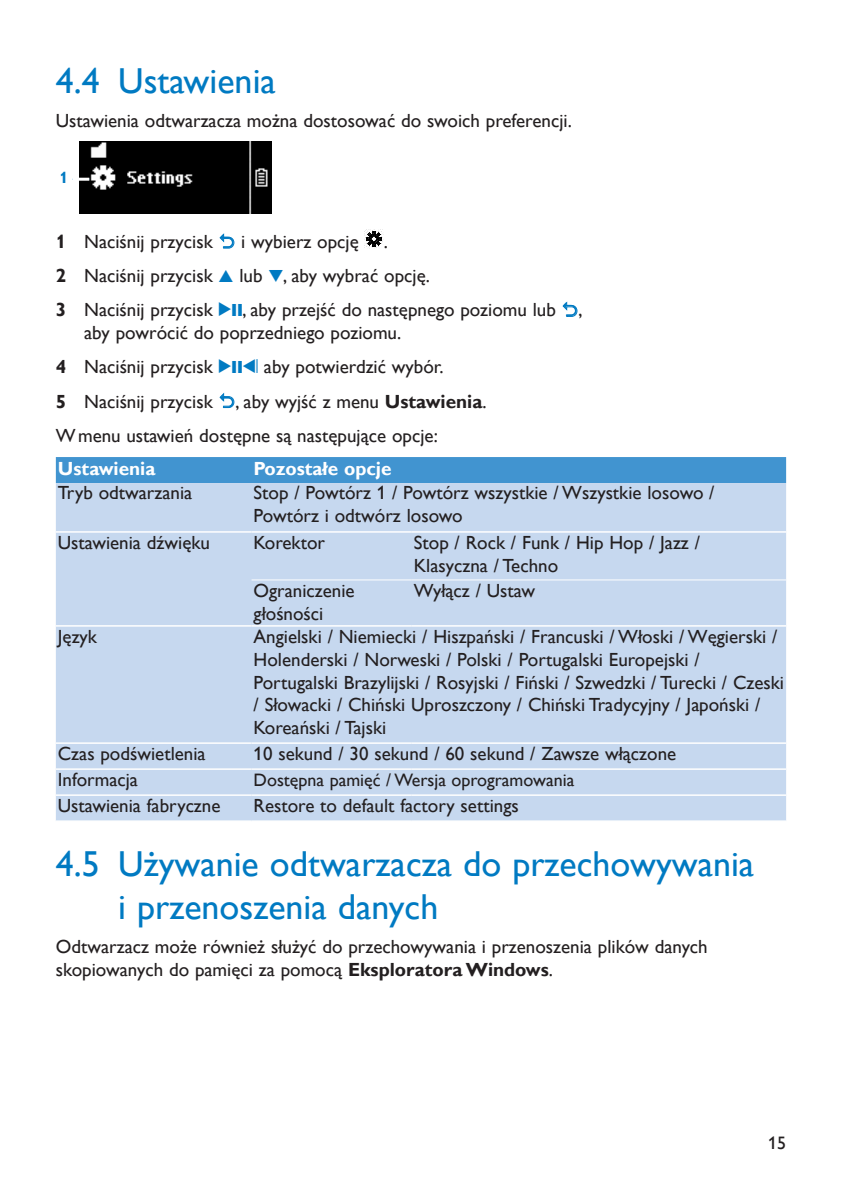
<style>
.page{position:relative;width:842px;height:1191px;background:#fff}
.page>*{position:absolute;margin:0;border:0;box-sizing:border-box;transform-origin:0 0}
.t1{font:36px/43.2px "Gill Sans Alt One WGL";color:#007ac2}
.t2{font:19px/22.8px "Gill Sans Alt One WGL";color:#231f20}
.t3{font:700 19px "Gill Sans Alt One WGL";color:#fff}
.t4{font:18px "Gill Sans Alt One WGL";color:#231f20}
.t5{font:700 16px "Gill Sans Alt One WGL";color:#007ac2}
.s1{font-weight:700}
.s2{font-family:"Audio Four 4";color:#007ac2}
</style>
<div class="page">
<img style="left:79px;top:142px;width:192px;height:72px">
<hr style="left:72px;top:178px;width:17px;height:3px;background:#fff">
<img style="left:365px;top:229px;width:19px;height:19px">
<div style="left:56px;top:457px;width:730px;height:26px;background:#4194d0"></div>
<div style="left:56px;top:483px;width:730px;height:337px;background:#c6d8ef"></div>
<hr style="left:252px;top:579px;width:160px;height:1px;background:#fff">
<hr style="left:412px;top:579px;width:374px;height:1px;background:#fff">
<hr style="left:56px;top:531px;width:196px;height:1px;background:#fff">
<hr style="left:252px;top:531px;width:160px;height:1px;background:#fff">
<hr style="left:412px;top:531px;width:374px;height:1px;background:#fff">
<hr style="left:56px;top:625px;width:196px;height:1px;background:#fff">
<hr style="left:252px;top:625px;width:160px;height:1px;background:#fff">
<hr style="left:412px;top:625px;width:374px;height:1px;background:#fff">
<hr style="left:56px;top:742px;width:196px;height:2px;background:#fff">
<hr style="left:252px;top:742px;width:160px;height:2px;background:#fff">
<hr style="left:412px;top:742px;width:374px;height:2px;background:#fff">
<hr style="left:56px;top:768px;width:196px;height:2px;background:#fff">
<hr style="left:252px;top:768px;width:160px;height:2px;background:#fff">
<hr style="left:412px;top:768px;width:374px;height:2px;background:#fff">
<hr style="left:56px;top:794px;width:196px;height:2px;background:#fff">
<hr style="left:252px;top:794px;width:160px;height:2px;background:#fff">
<hr style="left:412px;top:794px;width:374px;height:2px;background:#fff">
<svg style="left:219px;top:233px;width:16px;height:16px"></svg>
<svg style="left:562px;top:301px;width:16px;height:16px"></svg>
<svg style="left:219px;top:393px;width:16px;height:15px"></svg>
<h1 class="t1" style="left:56px;top:59px;width:222px">4.4 Ustawienia</h1>
<p class="t2" style="left:56px;top:109px;width:517px">Ustawienia odtwarzacza można dostosować do swoich preferencji.</p>
<p class="t5" style="left:60px;top:167px;width:10px">1</p>
<p class="t2" style="left:56px;top:230px;width:158px"><span class="s1">1</span> Naciśnij przycisk</p>
<p class="t2" style="left:241px;top:230px;width:119px">i wybierz opcję</p>
<p class="t2" style="left:56px;top:224px;width:528px;line-height:34.2px;text-indent:328px">.<br><span class="s1">2</span> Naciśnij przycisk <span class="s2">3</span> lub <span class="s2">4</span>, aby wybrać opcję.<br><span class="s1">3</span> Naciśnij przycisk <span class="s2">2;</span>, aby przejść do następnego poziomu lub ,</p>
<p class="t2" style="left:56px;top:315px;width:432px;line-height:34.2px;text-indent:28px">aby powrócić do poprzedniego poziomu.<br><span class="s1">4</span> Naciśnij przycisk <span class="s2">2;,</span> aby potwierdzić wybór.<br><span class="s1">5</span> Naciśnij przycisk , aby wyjść z menu <span class="s1">Ustawienia</span>.<br>Wmenu ustawień dostępne są następujące opcje:</p>
<p class="t3" style="left:58px;top:455px;width:99px">Ustawienia</p>
<p class="t3" style="left:254px;top:455px;width:139px">Pozostałe opcje</p>
<p class="t2" style="left:58px;top:481px;width:136px">Tryb odtwarzania</p>
<p class="t2" style="left:254px;top:481px;width:463px">Stop / Powtórz 1 / Powtórz wszystkie / Wszystkie losowo /<br>Powtórz i odtwórz losowo</p>
<p class="t2" style="left:58px;top:531px;width:154px">Ustawienia dźwięku</p>
<p class="t2" style="left:254px;top:531px;width:73px">Korektor</p>
<p class="t2" style="left:414px;top:531px;width:288px">Stop / Rock / Funk / Hip Hop / Jazz /<br>Klasyczna / Techno</p>
<p class="t2" style="left:254px;top:579px;width:103px">Ograniczenie głośności</p>
<p class="t2" style="left:414px;top:579px;width:123px">Wyłącz / Ustaw</p>
<p class="t2" style="left:58px;top:625px;width:41px">Język</p>
<p class="t2" style="left:254px;top:625px;width:532px">Angielski / Niemiecki / Hiszpański / Francuski / Włoski / Węgierski / Holenderski / Norweski / Polski / Portugalski Europejski / Portugalski Brazylijski / Rosyjski / Fiński / Szwedzki / Turecki / Czeski / Słowacki / Chiński Uproszczony / Chiński Tradycyjny / Japoński / Koreański / Tajski</p>
<p class="t2" style="left:58px;top:742px;width:149px">Czas podświetlenia</p>
<p class="t2" style="left:254px;top:742px;width:424px">10 sekund / 30 sekund / 60 sekund / Zawsze włączone</p>
<p class="t2" style="left:58px;top:768px;width:82px">Informacja</p>
<p class="t4" style="left:254px;top:767px;width:322px">Dostępna pamięć / Wersja oprogramowania</p>
<p class="t2" style="left:58px;top:794px;width:164px">Ustawienia fabryczne</p>
<p class="t2" style="left:254px;top:794px;width:267px">Restore to default factory settings</p>
<h1 class="t1" style="left:118px;top:841px;width:638px;text-indent:-62px">4.5 Używanie odtwarzacza do przechowywania i przenoszenia danych</h1>
<p class="t2" style="left:56px;top:935px;width:653px">Odtwarzacz może również służyć do przechowywania i przenoszenia plików danych skopiowanych do pamięci za pomocą <span class="s1">Eksploratora Windows</span>.</p>
<p class="t4" style="left:768px;top:1131px;width:19px">15</p>
</div>
